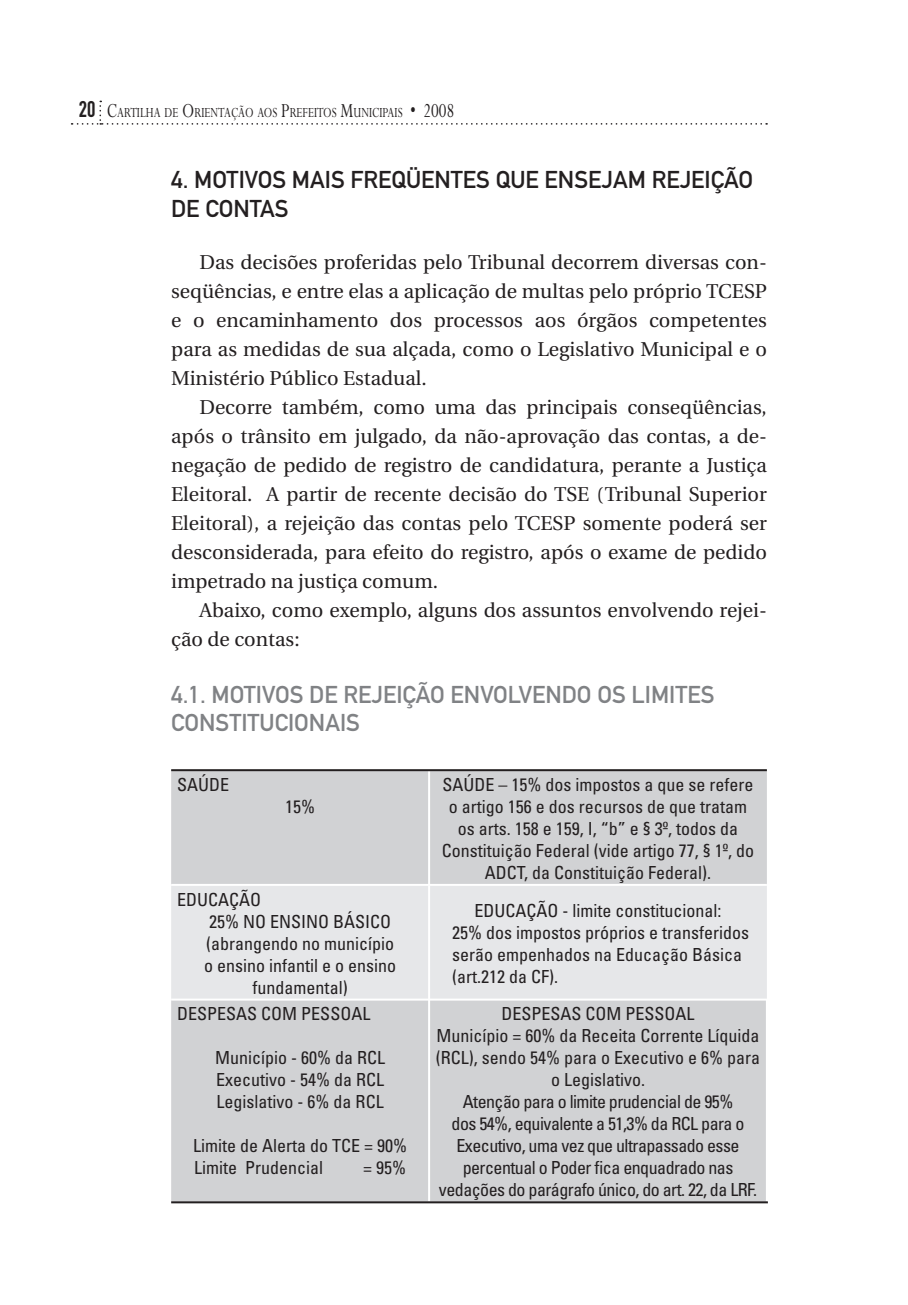
<style>
.page{position:relative;width:908px;height:1305px;background:#fff}
.page>*{position:absolute;margin:0;border:0;box-sizing:border-box;transform-origin:0 0}
.t1{font:24px/28.4px "DIN Mittelschrift Std";color:#808285}
.t2{font:24px/29px "DIN Mittelschrift Std";color:#231f20}
.t3{font:20px/29px "Utopia";color:#231f20;text-align:justify}
.t4{font:condensed 18px/22px "Univers";color:#231f20}
.t5{font:condensed 18px/22px "Univers";letter-spacing:-.03em;color:#231f20;text-align:center}
.t6{font:15.6px "Perpetua";color:#231f20;scale:.75 1}
.s1{font-family:"DIN Engschrift Std";font-size:22.4px}
.s2{font-size:22.4px}
</style>
<div class="page">
<svg style="left:72px;top:101px;width:695px;height:24px"></svg>
<div style="left:171px;top:771px;width:595px;height:430px;background:#d1d2d4"></div>
<div style="left:171px;top:886px;width:595px;height:112px;background:#e6e7e9"></div>
<hr style="left:428px;top:771px;width:2px;height:113px;background:#fff">
<hr style="left:171px;top:884px;width:258px;height:2px;background:#fff">
<hr style="left:429px;top:884px;width:337px;height:2px;background:#fff">
<hr style="left:171px;top:769px;width:258px;height:2px;background:#231f20">
<hr style="left:429px;top:769px;width:337px;height:2px;background:#231f20">
<hr style="left:428px;top:886px;width:2px;height:112px;background:#fff">
<hr style="left:171px;top:998px;width:596px;height:2px;background:#fff">
<hr style="left:428px;top:1000px;width:2px;height:201px;background:#fff">
<hr style="left:765px;top:1000px;width:2px;height:201px;background:#fff">
<hr style="left:171px;top:1201px;width:258px;height:2px;background:#231f20">
<hr style="left:429px;top:1201px;width:338px;height:2px;background:#231f20">
<p class="t6" style="left:79px;top:107px;width:502px"><span class="s1">20</span> <span class="s2">C</span>ARTILHA DE <span class="s2">O</span>RIENTAÇÃO AOS <span class="s2">P</span>REFEITOS <span class="s2">M</span>UNICIPAIS <span class="s2">• 2008</span></p>
<p class="t2" style="left:171px;top:167px;width:583px">4. MOTIVOS MAIS FREQÜENTES QUE ENSEJAM REJEIÇÃO<br>DE CONTAS</p>
<p class="t3" style="left:171px;top:249px;width:597px;text-indent:28px">Das decisões proferidas pelo Tribunal decorrem diversas con&shy;seqüências, e entre elas a aplicação de multas pelo próprio TCESP e o encaminhamento dos processos aos órgãos competentes para as medidas de sua alçada, como o Legislativo Municipal e o Ministério Público Estadual.</p>
<p class="t3" style="left:171px;top:394px;width:597px;text-indent:28px">Decorre também, como uma das principais conseqüências, após o trânsito em julgado, da não-aprovação das contas, a de&shy;negação de pedido de registro de candidatura, perante a Justiça Eleitoral. A partir de recente decisão do TSE (Tribunal Superior Eleitoral), a rejeição das contas pelo TCESP somente poderá ser desconsiderada, para efeito do registro, após o exame de pedido impetrado na justiça comum.</p>
<p class="t3" style="left:171px;top:597px;width:597px;text-indent:28px">Abaixo, como exemplo, alguns dos assuntos envolvendo rejei&shy;ção de contas:</p>
<p class="t1" style="left:171px;top:682px;width:545px">4.1. MOTIVOS DE REJEIÇÃO ENVOLVENDO OS LIMITES<br>CONSTITUCIONAIS</p>
<p class="t4" style="left:177px;top:775px;width:54px">SAÚDE</p>
<p class="t4" style="left:285px;top:797px;width:31px">15%</p>
<p class="t4" style="left:177px;top:889px;width:86px">EDUCAÇÃO</p>
<p class="t4" style="left:209px;top:911px;width:184px">25% NO ENSINO BÁSICO</p>
<p class="t4" style="left:206px;top:933px;width:189px">(abrangendo no município</p>
<p class="t4" style="left:204px;top:955px;width:193px">o ensino infantil e o ensino</p>
<p class="t4" style="left:252px;top:977px;width:97px">fundamental)</p>
<p class="t4" style="left:177px;top:1004px;width:195px">DESPESAS COM PESSOAL</p>
<p class="t4" style="left:215px;top:1048px;width:171px;text-align:justify">Município - 60% da RCL Executivo - 54% da RCL Legislativo - 6% da RCL</p>
<p class="t4" style="left:193px;top:1136px;width:215px">Limite de Alerta do TCE = 90%<br>Limite Prudencial</p>
<p class="t4" style="left:363px;top:1158px;width:44px">= 95%</p>
<p class="t4" style="left:441px;top:775px;width:314px;text-align:center">SAÚDE – 15% dos impostos a que se refere o artigo 156 e dos recursos de que tratam os arts. 158 e 159, I, “b” e § 3º, todos da Constituição Federal (vide artigo 77, § 1º, do ADCT, da Constituição Federal).</p>
<p class="t4" style="left:452px;top:900px;width:298px;text-indent:22px">EDUCAÇÃO - limite constitucional:<br>25% dos impostos próprios e transferidos serão empenhados na Educação Básica (art.212 da CF).</p>
<p class="t5" style="left:436px;top:1004px;width:325px">DESPESAS COM PESSOAL<br>Município = 60% da Receita Corrente Líquida (RCL), sendo 54% para o Executivo e 6% para o Legislativo.<br>Atenção para o limite prudencial de 95%<br>dos 54%, equivalente a 51,3% da RCL para o Executivo, uma vez que ultrapassado esse percentual o Poder fica enquadrado nas vedações do parágrafo único, do art. 22, da LRF.</p>
</div>
